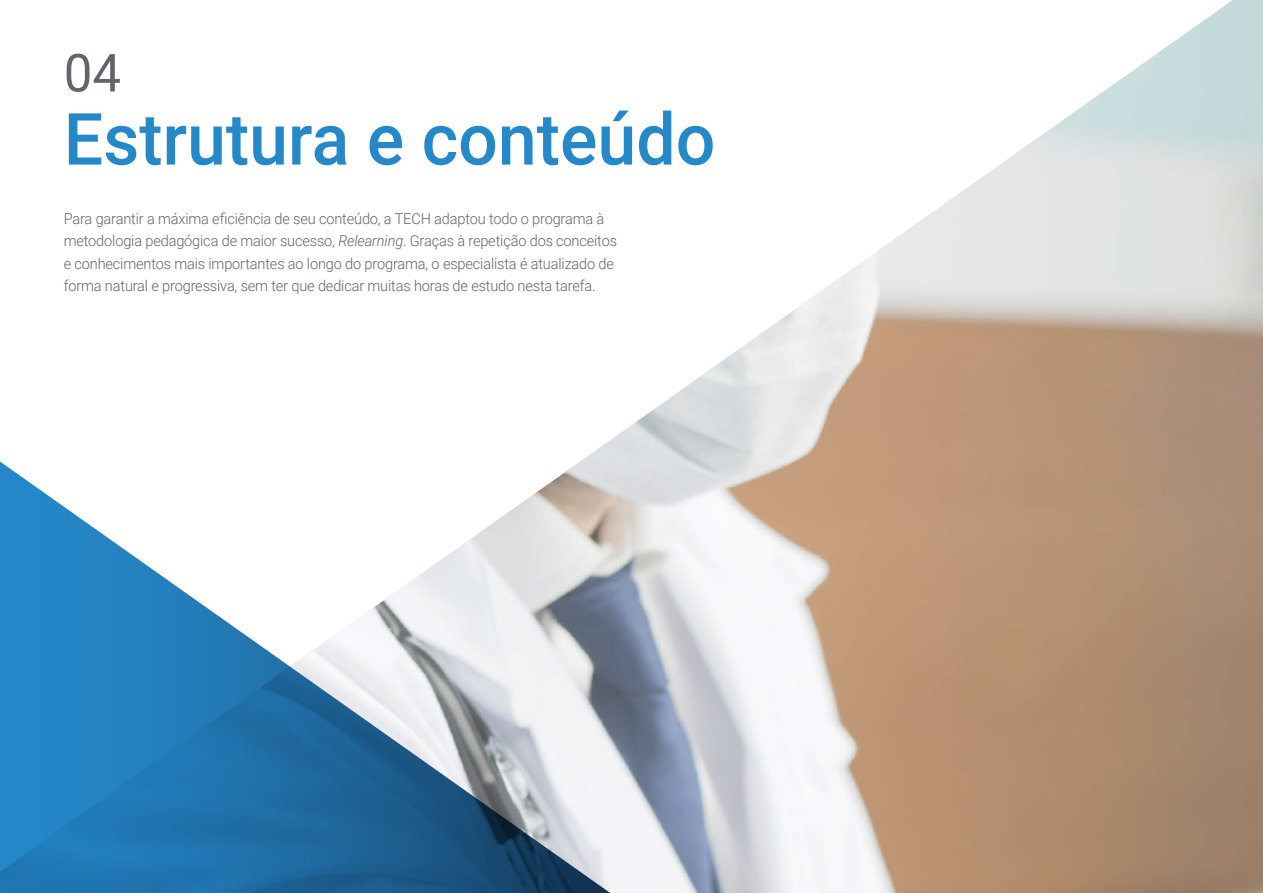
<style>
.page{position:relative;width:1263px;height:893px;background:#fff}
.page>*{position:absolute;margin:0;border:0;box-sizing:border-box;transform-origin:0 0}
.t1{font:500 72px "Roboto";color:#2488c9}
.t2{font:52.5px "Roboto";color:#61646a}
.t3{font:300 15px/22.5px "Roboto";letter-spacing:-.01em;color:#61646a}
.s1{font-style:italic}
</style>
<div class="page">
<img style="left:602px;top:0;width:661px;height:893px">
<svg style="left:0;top:446px;width:640px;height:447px"></svg>
<h2 class="t2" style="left:64px;top:36px;width:59px">04</h2>
<h1 class="t1" style="left:64px;top:89px;width:653px">Estrutura e conteúdo</h1>
<p class="t3" style="left:64px;top:207px;width:555px">Para garantir a máxima eficiência de seu conteúdo, a TECH adaptou todo o programa à metodologia pedagógica de maior sucesso, <span class="s1">Relearning</span>. Graças à repetição dos conceitos e conhecimentos mais importantes ao longo do programa, o especialista é atualizado de forma natural e progressiva, sem ter que dedicar muitas horas de estudo nesta tarefa.</p>
</div>
